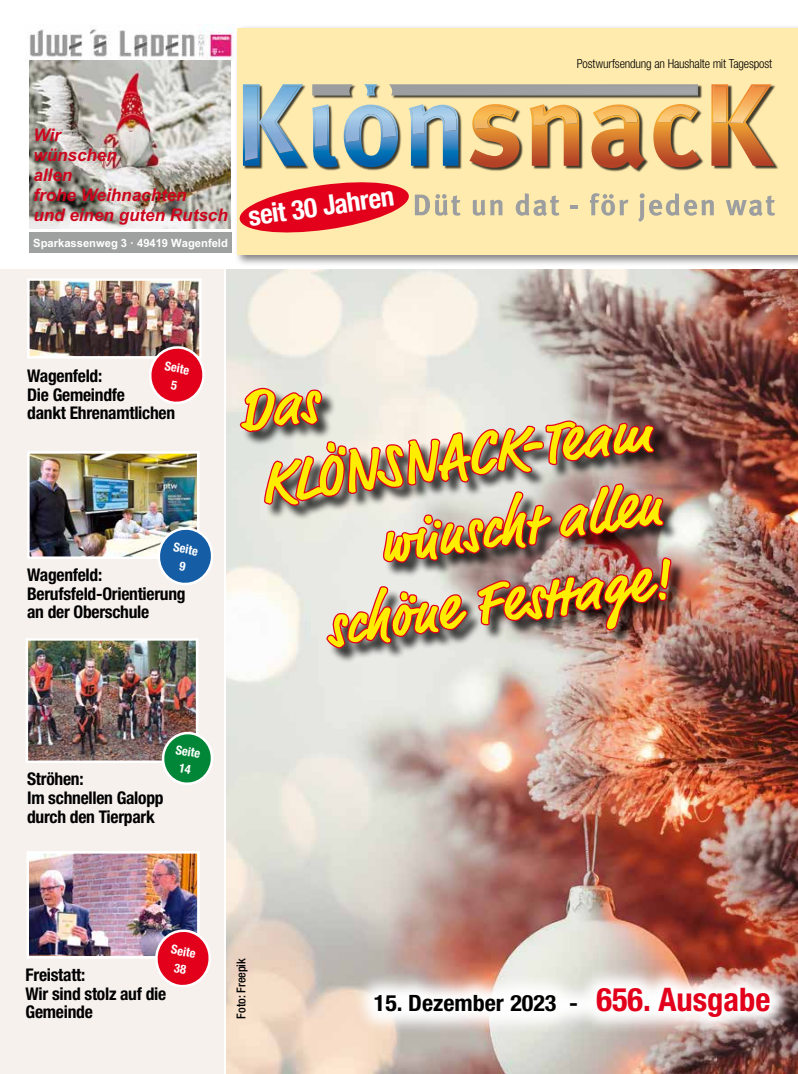
<style>
.page{position:relative;width:798px;height:1074px;background:#fff}
.page>*{position:absolute;margin:0;border:0;box-sizing:border-box;transform-origin:0 0}
.t1{font:700 60px "Script One";color:#ffed00}
.t2{font:700 condensed 27.12px "Helvetica Neue";color:#fff}
.t3{font:700 condensed 22.5px "Helvetica Neue";color:#000;scale:1.07 1}
.t4{font:700 condensed 17.5px/18.8px "Helvetica Neue";letter-spacing:-.015em;color:#000}
.t5{font:italic 700 17.38px/20px "Arial";color:#cd051d}
.t6{font:300 condensed 12.5px "Helvetica Neue";letter-spacing:-.015em;color:#000}
.t7{font:700 condensed 12.5px/17.5px "Helvetica Neue";color:#fff;text-align:center}
.t8{font:500 condensed 12.25px "Helvetica Neue";letter-spacing:-.01em;color:#000}
.t9{font:11.38px "PDF Arial Bold";color:#fff}
.s1{font-size:32.5px;color:#e2001a}
</style>
<div class="page">
<img style="left:226px;top:270px;width:571px;height:804px">
<div style="left:0;top:270px;width:223px;height:804px;background:#f7f1ee"></div>
<img style="left:30px;top:854px;width:166px;height:101px">
<div style="left:27px;top:851px;width:172px;height:107px;border:2px solid #fff"></div>
<img style="left:29px;top:641px;width:166px;height:119px">
<div style="left:26px;top:638px;width:172px;height:125px;border:2px solid #fff"></div>
<div style="left:234px;top:24px;width:563px;height:242px;background:#000;opacity:.5"></div>
<div style="left:238px;top:28px;width:559px;height:227px;background:#ffebad"></div>
<div style="left:244px;top:85px;width:534px;height:88px;background:#000;opacity:.75"></div>
<svg style="left:312px;top:84px;width:41px;height:12px"></svg>
<svg style="left:388px;top:84px;width:309px;height:12px;background:#9c9c96"></svg>
<svg style="left:243px;top:84px;width:63px;height:82px"></svg>
<svg style="left:312px;top:104px;width:86px;height:63px"></svg>
<svg style="left:408px;top:104px;width:50px;height:62px"></svg>
<svg style="left:469px;top:104px;width:50px;height:64px"></svg>
<svg style="left:529px;top:104px;width:50px;height:62px"></svg>
<svg style="left:591px;top:104px;width:53px;height:65px"></svg>
<svg style="left:653px;top:104px;width:46px;height:63px"></svg>
<svg style="left:711px;top:84px;width:63px;height:82px"></svg>
<img style="left:245px;top:86px;width:54px;height:75px">
<img style="left:314px;top:107px;width:13px;height:40px">
<img style="left:345px;top:107px;width:51px;height:35px">
<img style="left:411px;top:107px;width:45px;height:27px">
<img style="left:474px;top:106px;width:40px;height:23px">
<img style="left:532px;top:107px;width:45px;height:18px">
<img style="left:713px;top:86px;width:54px;height:37px">
<img style="left:595px;top:106px;width:42px;height:16px">
<img style="left:657px;top:106px;width:38px;height:16px">
<div style="left:393px;top:86px;width:302px;height:7px;background:#9ea0a1"></div>
<img style="left:314px;top:86px;width:34px;height:7px">
<svg style="left:364px;top:84px;width:13px;height:12px"></svg>
<svg style="left:472px;top:200px;width:30px;height:16px"></svg>
<svg style="left:515px;top:193px;width:44px;height:23px"></svg>
<svg style="left:570px;top:205px;width:8px;height:4px"></svg>
<svg style="left:590px;top:193px;width:38px;height:23px"></svg>
<svg style="left:638px;top:193px;width:75px;height:29px"></svg>
<svg style="left:726px;top:195px;width:48px;height:21px"></svg>
<svg style="left:239px;top:182px;width:221px;height:51px"></svg>
<svg style="left:151px;top:925px;width:60px;height:62px"></svg>
<img style="left:30px;top:281px;width:169px;height:74px">
<div style="left:27px;top:278px;width:175px;height:80px;border:2px solid #fff"></div>
<img style="left:351px;top:964px;width:441px;height:77px">
<div style="left:242px;top:390px;width:444px;height:273px;background:#000;opacity:.75"></div>
<img style="left:30px;top:454px;width:166px;height:102px">
<div style="left:27px;top:451px;width:172px;height:108px;border:2px solid #fff"></div>
<svg style="left:158px;top:728px;width:55px;height:57px"></svg>
<svg style="left:154px;top:523px;width:59px;height:62px"></svg>
<svg style="left:145px;top:342px;width:60px;height:62px"></svg>
<img style="left:29px;top:25px;width:207px;height:36px">
<div style="left:29px;top:232px;width:202px;height:21px;background:#9fa1a0"></div>
<img style="left:30px;top:60px;width:200px;height:169px">
<img style="left:236px;top:387px;width:436px;height:280px">
<p class="t5" style="left:33px;top:127px;width:196px">Wir<br>wünschen<br>allen<br>frohe Weihnachten<br>und einen guten Rutsch</p>
<p class="t9" style="left:33px;top:239px;width:196px">Sparkassenweg 3 · 49419 Wagenfeld</p>
<h2 class="t2" style="left:245px;top:194px;width:148px;rotate:-8deg">seit 30 Jahren</h2>
<p class="t6" style="left:576px;top:56px;width:197px">Postwurfsendung an Haushalte mit Tagespost</p>
<p class="t7" style="left:166px;top:357px;width:26px;rotate:10deg">Seite<br>5</p>
<p class="t4" style="left:27px;top:366px;width:149px">Wagenfeld:<br>Die Gemeindfe<br>dankt Ehrenamtlichen</p>
<p class="t7" style="left:175px;top:538px;width:26px;rotate:10deg">Seite<br>9</p>
<p class="t4" style="left:27px;top:565px;width:160px">Wagenfeld:<br>Berufsfeld-Orientierung an der Oberschule</p>
<p class="t4" style="left:27px;top:769px;width:138px">Ströhen:<br>Im schnellen Galopp durch den Tierpark</p>
<p class="t7" style="left:177px;top:740px;width:26px;rotate:10deg">Seite<br>14</p>
<h1 class="t1" style="left:258px;top:448px;width:396px;rotate:-8deg">KLÖNSNACK-Team</h1>
<h1 class="t1" style="left:377px;top:506px;width:286px;rotate:-8deg">wünscht allen</h1>
<h1 class="t1" style="left:325px;top:590px;width:349px;rotate:-8deg">schöne Festtage!</h1>
<p class="t7" style="left:173px;top:940px;width:26px;rotate:10deg">Seite<br>38</p>
<p class="t4" style="left:26px;top:965px;width:142px">Freistatt:<br>Wir sind stolz auf die<br>Gemeinde</p>
<p class="t8" style="left:234px;top:1018px;width:62px;rotate:-90deg">Foto: Freepik</p>
<p class="t3" style="left:374px;top:989px;width:372px">15. Dezember 2023 - <span class="s1">656. Ausgabe</span></p>
</div>
